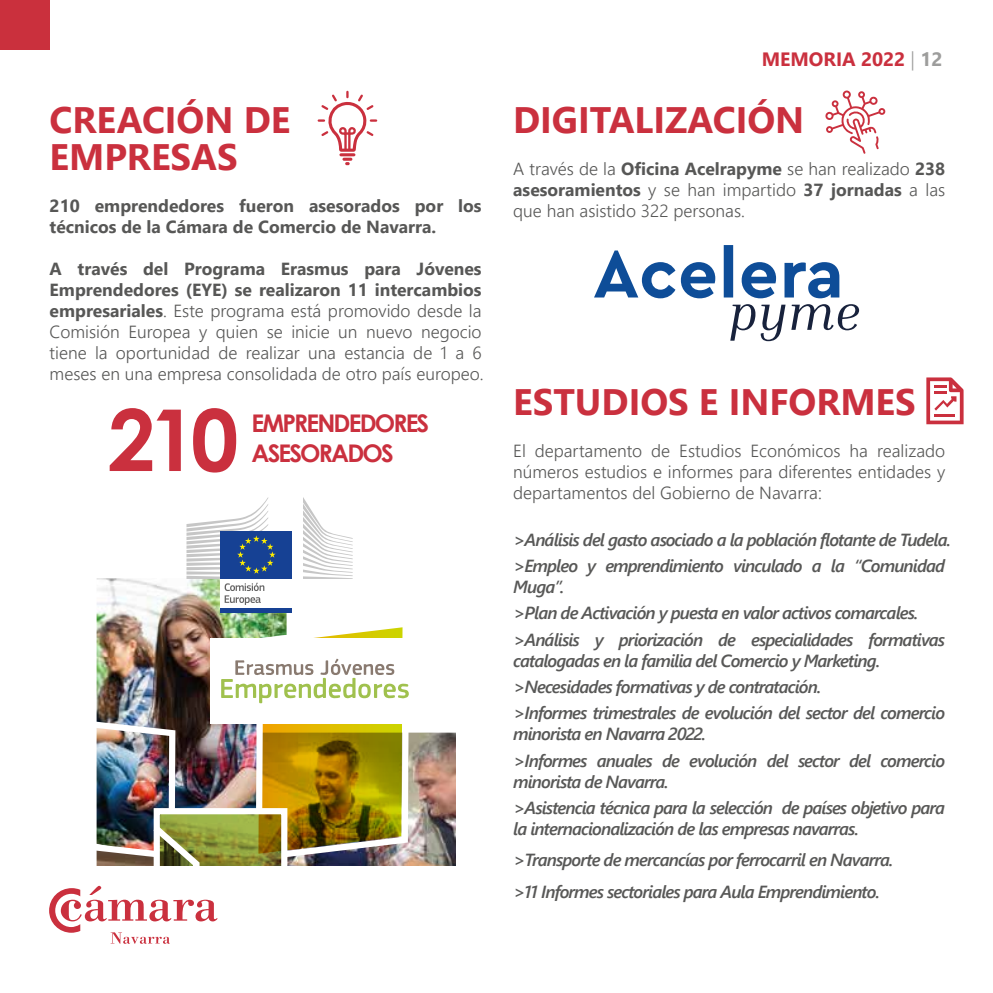
<style>
.page{position:relative;width:993px;height:993px;background:#fff}
.page>*{position:absolute;margin:0;border:0;box-sizing:border-box;transform-origin:0 0}
.t1{font:700 85.4px "Century Gothic";color:#ca303e}
.t2{font:700 36.75px/36.8px "Segoe UI";color:#ca303e}
.t3{font:700 24.32px/29.9px "Century Gothic";letter-spacing:-.075em;color:#ca303e}
.t4{font:700 19.25px "Segoe UI";color:#ca303e}
.t5{font:italic 600 17.5px/26.2px "Segoe UI";letter-spacing:-.05em;color:#585857}
.t6{font:300 17.5px/21px "Segoe UI";color:#575756;text-align:justify}
.t7{font:700 17.5px/21px "Segoe UI";color:#575756}
.s1{font-weight:700}
.s2{font-weight:300;color:#9d9d9c}
.s3{color:#9d9d9c}
</style>
<div class="page">
<div style="left:0;top:0;width:49px;height:50px;background:#ca303d"></div>
<svg style="left:49px;top:885px;width:168px;height:58px"></svg>
<svg style="left:317px;top:91px;width:60px;height:74px"></svg>
<svg style="left:825px;top:90px;width:60px;height:64px"></svg>
<svg style="left:730px;top:304px;width:128px;height:37px"></svg>
<svg style="left:594px;top:245px;width:245px;height:53px"></svg>
<svg style="left:926px;top:377px;width:37px;height:47px"></svg>
<img style="left:97px;top:578px;width:189px;height:38px">
<img style="left:412px;top:732px;width:43px;height:133px">
<img style="left:96px;top:616px;width:316px;height:249px">
<div style="left:220px;top:577px;width:72px;height:32px;background:#fff"></div>
<hr style="left:220px;top:608px;width:72px;height:4px;background:#164194">
<svg style="left:303px;top:497px;width:49px;height:81px"></svg>
<div style="left:220px;top:531px;width:72px;height:47px;background:#164194"></div>
<svg style="left:186px;top:497px;width:89px;height:107px"></svg>
<h2 class="t2" style="left:50px;top:99px;width:242px">CREACIÓN DE<br>EMPRESAS</h2>
<p class="t7" style="left:50px;top:194px;width:433px">210 emprendedores fueron asesorados por los técnicos de la Cámara de Comercio de Navarra.</p>
<p class="t6" style="left:50px;top:256px;width:435px"><span class="s1">A través del Programa Erasmus para Jóvenes Emprendedores (EYE) se realizaron 11 intercambios empresariales</span>. Este programa está promovido desde la Comisión Europea y quien se inicie un nuevo negocio tiene la oportunidad de realizar una estancia de 1 a 6 meses en una empresa consolidada de otro país europeo.</p>
<h1 class="t1" style="left:108px;top:375px;width:132px">210</h1>
<h3 class="t3" style="left:251px;top:407px;width:179px">EMPRENDEDORES<br>ASESORADOS</h3>
<p class="t4" style="left:761px;top:40px;width:182px">MEMORIA 2022 <span class="s2">|</span> <span class="s3">12</span></p>
<h2 class="t2" style="left:513px;top:99px;width:292px">DIGITALIZACIÓN</h2>
<p class="t6" style="left:513px;top:157px;width:433px">A través de la <span class="s1">Oficina Acelrapyme</span> se han realizado <span class="s1">238 asesoramientos</span> y se han impartido <span class="s1">37 jornadas</span> a las que han asistido 322 personas.</p>
<h2 class="t2" style="left:513px;top:380px;width:404px">ESTUDIOS E INFORMES</h2>
<p class="t6" style="left:513px;top:438px;width:433px">El departamento de Estudios Económicos ha realizado números estudios e informes para diferentes entidades y departamentos del Gobierno de Navarra:</p>
<p class="t5" style="left:513px;top:523px;width:439px">&gt;Análisis del gasto asociado a la población flotante de Tudela. &gt;Empleo y emprendimiento vinculado a la “Comunidad</p>
<p class="t5" style="left:513px;top:571px;width:433px">Muga”.<br>&gt;Plan de Activación y puesta en valor activos comarcales. &gt;Análisis y priorización de especialidades formativas</p>
<p class="t5" style="left:513px;top:644px;width:433px">catalogadas en la familia del Comercio y Marketing. &gt;Necesidades formativas y de contratación.<br>&gt;Informes trimestrales de evolución del sector del comercio</p>
<p class="t5" style="left:513px;top:718px;width:433px">minorista en Navarra 2022.<br>&gt;Informes anuales de evolución del sector del comercio</p>
<p class="t5" style="left:513px;top:765px;width:433px">minorista de Navarra.<br>&gt;Asistencia técnica para la selección de países objetivo para</p>
<p class="t5" style="left:513px;top:809px;width:381px;line-height:31.5px">la internacionalización de las empresas navarras. &gt;Transporte de mercancías por ferrocarril en Navarra. &gt;11 Informes sectoriales para Aula Emprendimiento.</p>
</div>
